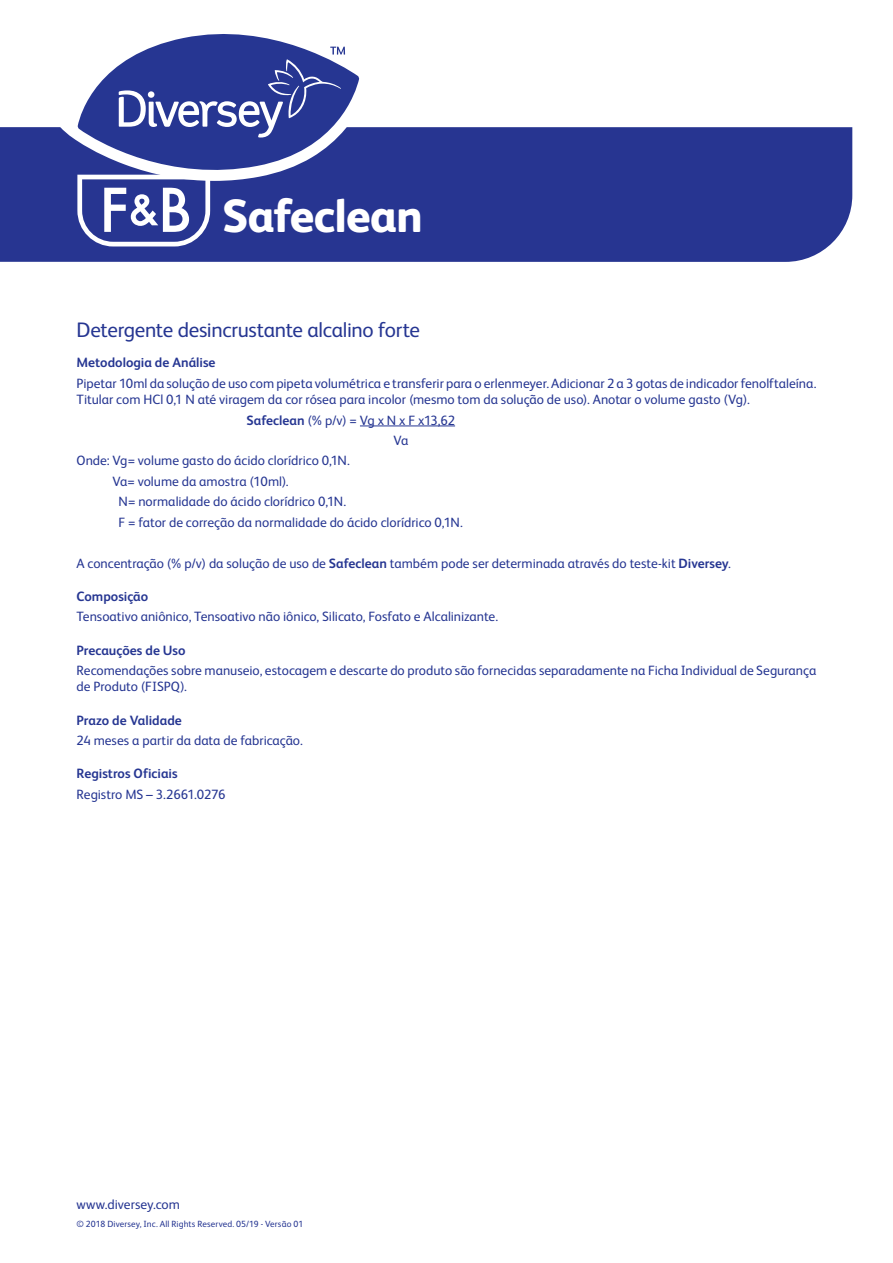
<style>
.page{position:relative;width:893px;height:1263px;background:#fff}
.page>*{position:absolute;margin:0;border:0;box-sizing:border-box;transform-origin:0 0}
.t1{font:800 46.5px "FS Albert Pro";letter-spacing:-.02em;color:#fff}
.Product_Description{font:21px "FS Albert Pro";letter-spacing:-.015em;color:#263692}
.Maintext_italic{font:13.5px/16.2px "FS Albert Pro";color:#263692}
.Maintext{font:13.5px/16.2px "FS Albert Pro";letter-spacing:-.005em;color:#263692}
.Subheads{font:700 13.5px "FS Albert Pro";color:#263692}
.t2{font:9px "FS Albert Pro";letter-spacing:.01em;color:#263692}
.s1{font-weight:700}
</style>
<div class="page">
<div style="left:0;top:127px;width:852px;height:135px;background:#273591"></div>
<svg style="left:77px;top:181px;width:133px;height:65px"></svg>
<hr style="left:360px;top:426px;width:95px;height:1px;background:#263692">
<svg style="left:58px;top:78px;width:316px;height:103px"></svg>
<svg style="left:78px;top:34px;width:281px;height:148px;fill:#273692"></svg>
<svg style="left:119px;top:47px;width:226px;height:91px;background:#4a58a4"></svg>
<p class="t1" style="left:222px;top:180px;width:203px">Safeclean</p>
<p class="Product_Description" style="left:77px;top:315px;width:345px">Detergente desincrustante alcalino forte</p>
<p class="Subheads" style="left:77px;top:353px;width:141px">Metodologia de Análise</p>
<p class="Maintext_italic" style="left:77px;top:374px;width:741px">Pipetar 10ml da solução de uso com pipeta volumétrica e transferir para o erlenmeyer. Adicionar 2 a 3 gotas de indicador fenolftaleína.<br>Titular com HCl 0,1 N até viragem da cor rósea para incolor (mesmo tom da solução de uso). Anotar o volume gasto (Vg).</p>
<p class="Maintext_italic" style="left:247px;top:411px;width:210px"><span class="s1">Safeclean</span> (% p/v) = Vg x N x F x13,62</p>
<p class="Maintext_italic" style="left:393px;top:431px;width:16px">Va</p>
<p class="Maintext_italic" style="left:77px;top:452px;width:275px">Onde: Vg= volume gasto do ácido clorídrico 0,1N.</p>
<p class="Maintext_italic" style="left:112px;top:472px;width:178px">Va= volume da amostra (10ml).</p>
<p class="Maintext_italic" style="left:118px;top:493px;width:229px">N= normalidade do ácido clorídrico 0,1N.</p>
<p class="Maintext_italic" style="left:118px;top:513px;width:346px">F = fator de correção da normalidade do ácido clorídrico 0,1N.</p>
<p class="Maintext_italic" style="left:77px;top:554px;width:656px">A concentração (% p/v) da solução de uso de <span class="s1">Safeclean</span> também pode ser determinada através do teste-kit <span class="s1">Diversey</span>.</p>
<p class="Subheads" style="left:77px;top:587px;width:73px">Composição</p>
<p class="Maintext" style="left:77px;top:608px;width:423px">Tensoativo aniônico, Tensoativo não iônico, Silicato, Fosfato e Alcalinizante.</p>
<p class="Subheads" style="left:77px;top:640px;width:111px">Precauções de Uso</p>
<p class="Maintext" style="left:77px;top:661px;width:741px">Recomendações sobre manuseio, estocagem e descarte do produto são fornecidas separadamente na Ficha Individual de Segurança de Produto (FISPQ).</p>
<p class="Subheads" style="left:77px;top:710px;width:107px">Prazo de Validade</p>
<p class="Maintext" style="left:77px;top:731px;width:228px">24 meses a partir da data de fabricação.</p>
<p class="Subheads" style="left:77px;top:764px;width:103px">Registros Oficiais</p>
<p class="Maintext" style="left:77px;top:785px;width:151px">Registro MS – 3.2661.0276</p>
<p class="Maintext_italic" style="left:77px;top:1195px;width:105px">www.diversey.com</p>
<p class="t2" style="left:77px;top:1217px;width:228px">© 2018 Diversey, Inc. All Rights Reserved. 05/19 - Versão 01</p>
</div>
